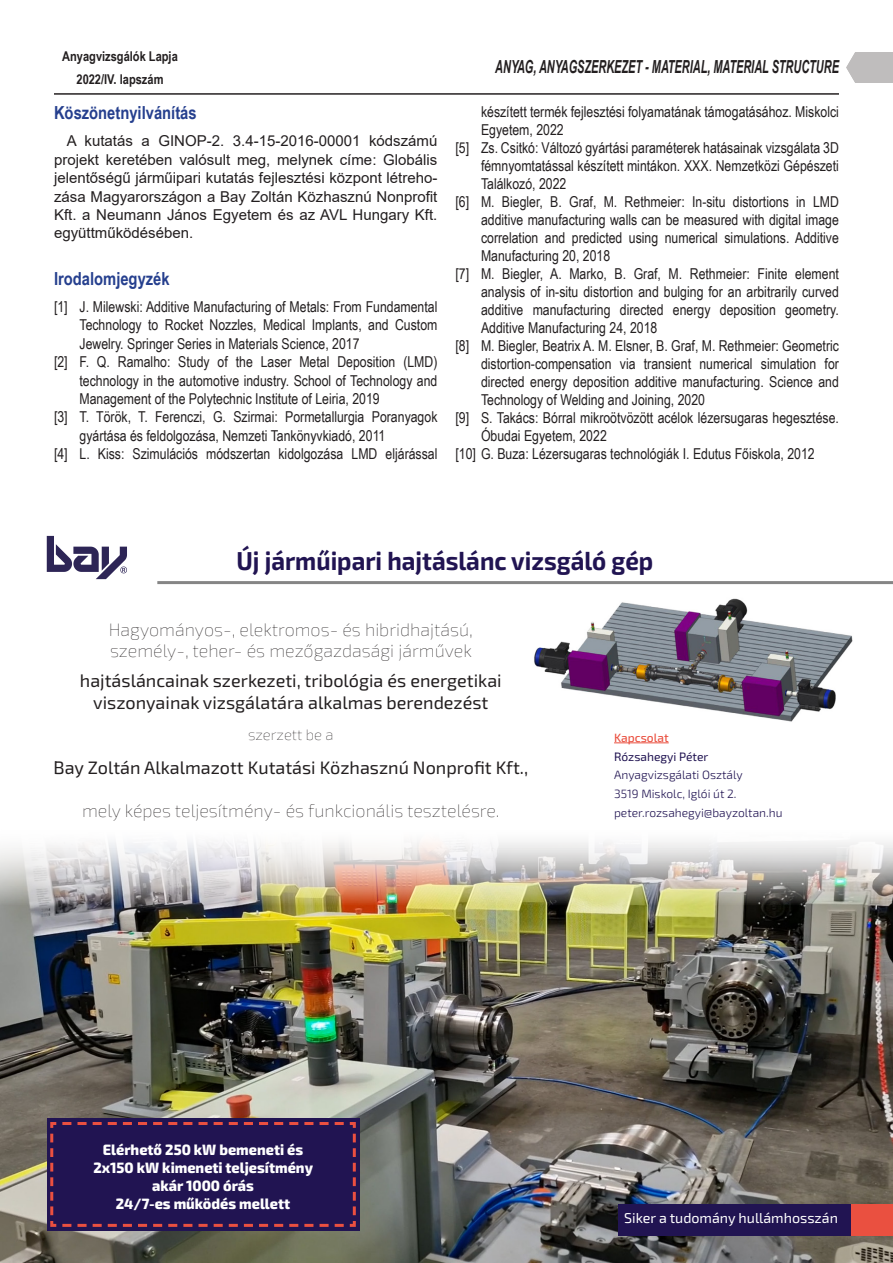
<style>
.page{position:relative;width:893px;height:1263px;background:#fff}
.page>*{position:absolute;margin:0;border:0;box-sizing:border-box;transform-origin:0 0}
.AVI_UJ_cikkcím_MAGYA{font:700 25.95px "Exo 2";color:#211452;scale:.93 1}
.t1{font:18px/21.6px "Exo 2";color:#231f20;text-align:center}
.t2{font:100 18px/21.6px "Exo 2";color:#231f20}
.t3{font:italic 700 18px "Arial Narrow";color:#231f20;scale:.74 1}
.AVI_UJ_Címsor1_számo{font:700 18px "Arial Narrow";color:#253f8e}
.t4{font:15px/18px "Arial Narrow";color:#231f20;text-align:justify}
.AVI_UJ_normal_magyar{font:15px/18.5px "Arial";color:#231f20;text-align:justify}
.t5{font:800 15px/18px "Exo 2";color:#fff;text-align:center;scale:.95 1}
.t6{font:100 15px "Exo 2";color:#231f20}
.t7{font:14.25px "Exo 2";color:#fff}
.t8{font:700 13.5px/22.5px "Arial Narrow";color:#231f20;text-align:center}
.t9{font:300 12px "Exo 2";color:#211452}
.t10{font:12px "Exo 2";color:#211452}
.t11{font:500 12px "Exo 2";color:#ea5040}
</style>
<div class="page">
<svg style="left:846px;top:52px;width:18px;height:31px"></svg>
<div style="left:864px;top:52px;width:29px;height:31px;background:#bfbdbd"></div>
<hr style="left:54px;top:94px;width:785px;height:1px;background:#231f20">
<img style="left:0;top:842px;width:893px;height:421px">
<svg style="left:47px;top:536px;width:80px;height:43px"></svg>
<div style="left:47px;top:1118px;width:312px;height:113px;background:#211452"></div>
<hr style="left:614px;top:742px;width:55px;height:1px;background:#ea5040">
<div style="left:618px;top:1204px;width:234px;height:31px;background:#211452"></div>
<div style="left:852px;top:1204px;width:41px;height:31px;background:#ea5040"></div>
<img style="left:534px;top:598px;width:319px;height:124px">
<hr style="left:157px;top:581px;width:736px;height:3px;background:#858585">
<svg style="left:50px;top:1122px;width:306px;height:105px"></svg>
<p class="t8" style="left:62px;top:45px;width:117px">Anyagvizsgálók Lapja<br>2022/IV. lapszám</p>
<p class="t3" style="left:495px;top:53px;width:466px">ANYAG, ANYAGSZERKEZET - MATERIAL, MATERIAL STRUCTURE</p>
<p class="t4" style="left:481px;top:102px;width:359px">készített termék fejlesztési folyamatának támogatásához. Miskolci<br>Egyetem, 2022</p>
<p class="t4" style="left:481px;top:138px;width:359px;text-indent:-26px">[5] Zs. Csitkó: Változó gyártási paraméterek hatásainak vizsgálata 3D fémnyomtatással készített mintákon. XXX. Nemzetközi Gépészeti Találkozó, 2022</p>
<p class="t4" style="left:481px;top:192px;width:359px;text-indent:-26px">[6] M. Biegler, B. Graf, M. Rethmeier: In-situ distortions in LMD additive manufacturing walls can be measured with digital image correlation and predicted using numerical simulations. Additive Manufacturing 20, 2018</p>
<p class="t4" style="left:481px;top:264px;width:359px;text-indent:-26px">[7] M. Biegler, A. Marko, B. Graf, M. Rethmeier: Finite element analysis of in-situ distortion and bulging for an arbitrarily curved additive manufacturing directed energy deposition geometry.<br>Additive Manufacturing 24, 2018</p>
<p class="t4" style="left:481px;top:336px;width:359px;text-indent:-26px">[8] M. Biegler, Beatrix A. M. Elsner, B. Graf, M. Rethmeier: Geometric distortion-compensation via transient numerical simulation for directed energy deposition additive manufacturing. Science and Technology of Welding and Joining, 2020</p>
<p class="t4" style="left:481px;top:408px;width:359px;text-indent:-26px">[9] S. Takács: Bórral mikroötvözött acélok lézersugaras hegesztése.<br>Óbudai Egyetem, 2022</p>
<p class="t4" style="left:455px;top:444px;width:361px">[10] G. Buza: Lézersugaras technológiák I. Edutus Főiskola, 2012</p>
<p class="AVI_UJ_Címsor1_számo" style="left:54px;top:99px;width:144px">Köszönetnyilvánítás</p>
<p class="AVI_UJ_normal_magyar" style="left:54px;top:132px;width:385px;text-indent:13px">A kutatás a GINOP-2. 3.4-15-2016-00001 kódszámú projekt keretében valósult meg, melynek címe: Globális jelentőségű járműipari kutatás fejlesztési központ létreho&shy;zása Magyarországon a Bay Zoltán Közhasznú Nonprofit Kft. a Neumann János Egyetem és az AVL Hungary Kft. együttműködésében.</p>
<p class="AVI_UJ_Címsor1_számo" style="left:54px;top:265px;width:117px">Irodalomjegyzék</p>
<p class="t4" style="left:80px;top:297px;width:359px;line-height:18.5px;text-indent:-26px">[1] J. Milewski: Additive Manufacturing of Metals: From Fundamental Technology to Rocket Nozzles, Medical Implants, and Custom Jewelry. Springer Series in Materials Science, 2017</p>
<p class="t4" style="left:80px;top:352px;width:359px;line-height:18.5px;text-indent:-26px">[2] F. Q. Ramalho: Study of the Laser Metal Deposition (LMD) technology in the automotive industry. School of Technology and Management of the Polytechnic Institute of Leiria, 2019</p>
<p class="t4" style="left:80px;top:407px;width:359px;line-height:18.5px;text-indent:-26px">[3] T. Török, T. Ferenczi, G. Szirmai: Pormetallurgia Poranyagok gyártása és feldolgozása, Nemzeti Tankönyvkiadó, 2011</p>
<p class="t4" style="left:54px;top:444px;width:385px">[4] L. Kiss: Szimulációs módszertan kidolgozása LMD eljárással</p>
<p class="AVI_UJ_cikkcím_MAGYA" style="left:236px;top:542px;width:450px">Új járműipari hajtáslánc vizsgáló gép</p>
<p class="t2" style="left:109px;top:618px;width:366px">Hagyományos-, elektromos- és hibridhajtású, személy-, teher- és mezőgazdasági járművek</p>
<p class="t1" style="left:80px;top:670px;width:423px">hajtásláncainak szerkezeti, tribológia és energetikai viszonyainak vizsgálatára alkalmas berendezést</p>
<p class="t6" style="left:248px;top:724px;width:87px">szerzett be a</p>
<p class="t1" style="left:54px;top:756px;width:476px">Bay Zoltán Alkalmazott Kutatási Közhasznú Nonprofit Kft.,</p>
<p class="t2" style="left:82px;top:799px;width:419px">mely képes teljesítmény- és funkcionális tesztelésre.</p>
<p class="t11" style="left:614px;top:729px;width:56px">Kapcsolat</p>
<p class="t10" style="left:614px;top:748px;width:96px">Rózsahegyi Péter</p>
<p class="t9" style="left:614px;top:767px;width:130px">Anyagvizsgálati Osztály</p>
<p class="t9" style="left:614px;top:785px;width:124px">3519 Miskolc, Iglói út 2.</p>
<p class="t9" style="left:614px;top:804px;width:170px">peter.rozsahegyi@bayzoltan.hu</p>
<p class="t5" style="left:93px;top:1140px;width:233px">Elérhető 250 kW bemeneti és<br>2x150 kW kimeneti teljesítmény</p>
<p class="t5" style="left:116px;top:1194px;width:185px">24/7-es működés mellett</p>
<p class="t7" style="left:624px;top:1208px;width:215px">Siker a tudomány hullámhosszán</p>
</div>
